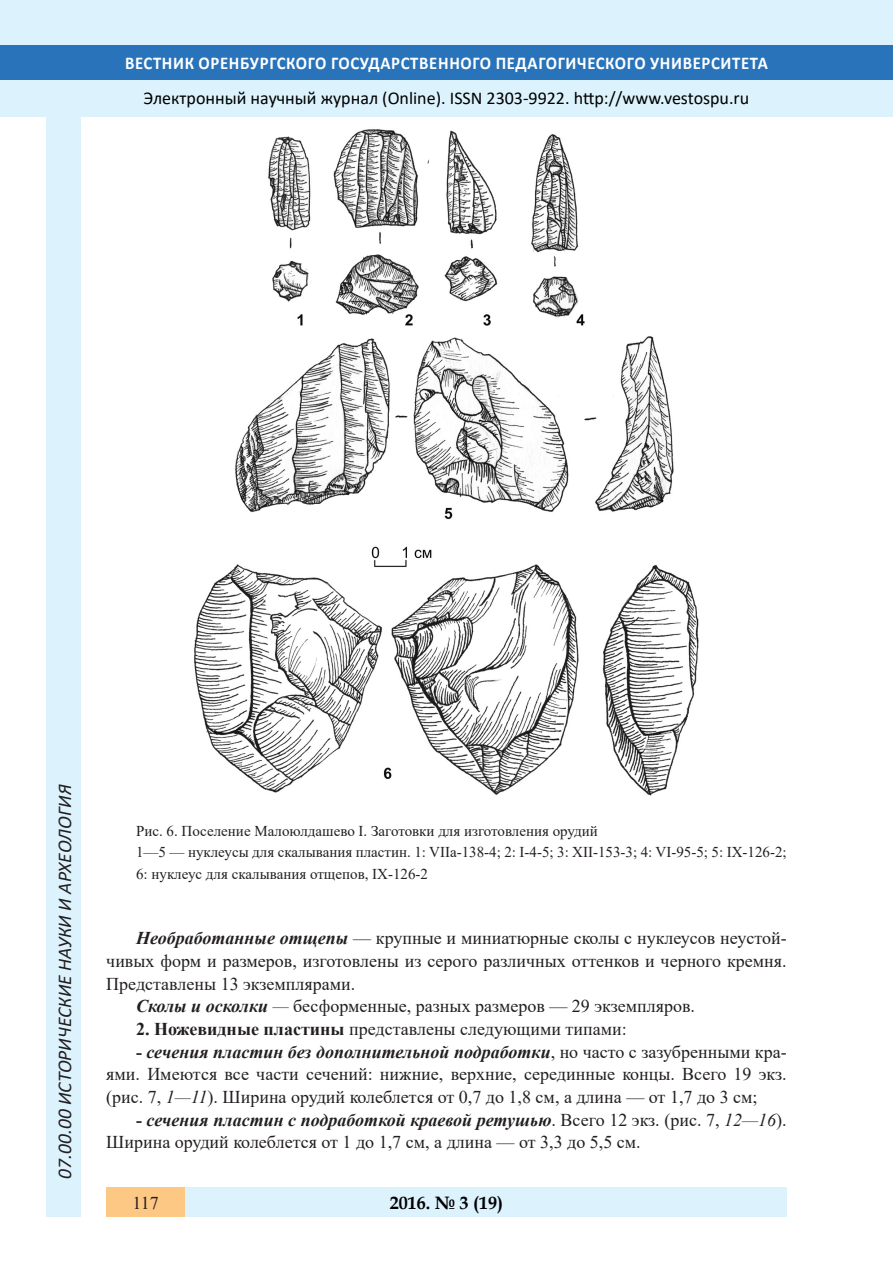
<style>
.page{position:relative;width:893px;height:1263px;background:#fff}
.page>*{position:absolute;margin:0;border:0;box-sizing:border-box;transform-origin:0 0}
.t1{font:italic 19.5px "Calibri";color:#231f20}
.Стиль2{font:18px/22.6px "Times New Roman";color:#231f20;text-align:justify}
.t2{font:18px "Calibri";color:#000}
.t3{font:700 18px "Calibri";letter-spacing:.04em;color:#fff;scale:.93 1}
.t4{font:700 18px "Book Antiqua";color:#000}
.Стиль2-2{font:15px "Times New Roman";color:#231f20}
.s1{font-weight:700;font-style:italic}
.s2{font-style:italic}
.s3{font-weight:700}
</style>
<div class="page">
<div style="left:0;top:0;width:893px;height:116px;background:#dcf2fc"></div>
<div style="left:0;top:45px;width:893px;height:34px;background:#2873ba"></div>
<div style="left:47px;top:116px;width:34px;height:1101px;background:#dcf2fc"></div>
<div style="left:106px;top:1188px;width:681px;height:29px;background:#dcf2fc"></div>
<div style="left:106px;top:1188px;width:79px;height:29px;background:#fdc784"></div>
<img style="left:194px;top:129px;width:505px;height:667px">
<p class="t3" style="left:125px;top:50px;width:693px">ВЕСТНИК ОРЕНБУРГСКОГО ГОСУДАРСТВЕННОГО ПЕДАГОГИЧЕСКОГО УНИВЕРСИТЕТА</p>
<p class="t2" style="left:144px;top:85px;width:607px">Электронный научный журнал (Online). ISSN 2303-9922. http://www.vestospu.ru</p>
<p class="t2" style="left:583px;top:85px;width:13px">t</p>
<p class="t1" style="left:51px;top:1179px;width:395px;rotate:-90deg">07.00.00 ИСТОРИЧЕСКИЕ НАУКИ И АРХЕОЛОГИЯ</p>
<p class="t1" style="left:51px;top:1105px;width:206px;rotate:-90deg">БИОЛОГИЧЕСКИЕ НАУКИ</p>
<p class="t1" style="left:51px;top:1169px;width:11px;rotate:-90deg">3</p>
<p class="Стиль2-2" style="left:136px;top:821px;width:463px">Рис. 6. Поселение Малоюлдашево I. Заготовки для изготовления орудий</p>
<p class="Стиль2-2" style="left:136px;top:842px;width:652px">1—5 — нуклеусы для скалывания пластин. 1: VIIа-138-4; 2: I-4-5; 3: XII-153-3; 4: VI-95-5; 5: IX-126-2;</p>
<p class="Стиль2-2" style="left:136px;top:863px;width:293px">6: нуклеус для скалывания отщепов, IX-126-2</p>
<p class="Стиль2" style="left:106px;top:926px;width:682px;text-indent:30px"><span class="s1">Необработанные отщепы</span> — крупные и миниатюрные сколы с нуклеусов неустой&shy;чивых форм и размеров, изготовлены из серого различных оттенков и черного кремня.<br>Представлены 13 экземплярами.</p>
<p class="Стиль2" style="left:136px;top:994px;width:560px"><span class="s1">Сколы и осколки</span> <span class="s2">—</span> бесформенные, разных размеров — 29 экземпляров.</p>
<p class="Стиль2" style="left:136px;top:1017px;width:492px"><span class="s3">2. Ножевидные пластины</span> представлены следующими типами:</p>
<p class="Стиль2" style="left:106px;top:1040px;width:682px;text-indent:30px"><span class="s3">-</span> <span class="s1">сечения пластин без дополнительной подработки</span>, но часто с зазубренными кра&shy;ями. Имеются все части сечений: нижние, верхние, серединные концы. Всего 19 экз. (рис. 7, <span class="s2">1—11</span>). Ширина орудий колеблется от 0,7 до 1,8 см, а длина — от 1,7 до 3 см;</p>
<p class="Стиль2" style="left:106px;top:1108px;width:682px;line-height:21.8px;text-indent:30px"><span class="s3">-</span> <span class="s1">сечения пластин с подработкой краевой ретушью</span>. Всего 12 экз. (рис. 7, <span class="s2">12—16</span>).<br>Ширина орудий колеблется от 1 до 1,7 см, а длина — от 3,3 до 5,5 см.</p>
<p class="Стиль2" style="left:133px;top:1191px;width:28px">117</p>
<p class="t4" style="left:390px;top:1190px;width:115px">2016. № 3 (19)</p>
</div>
